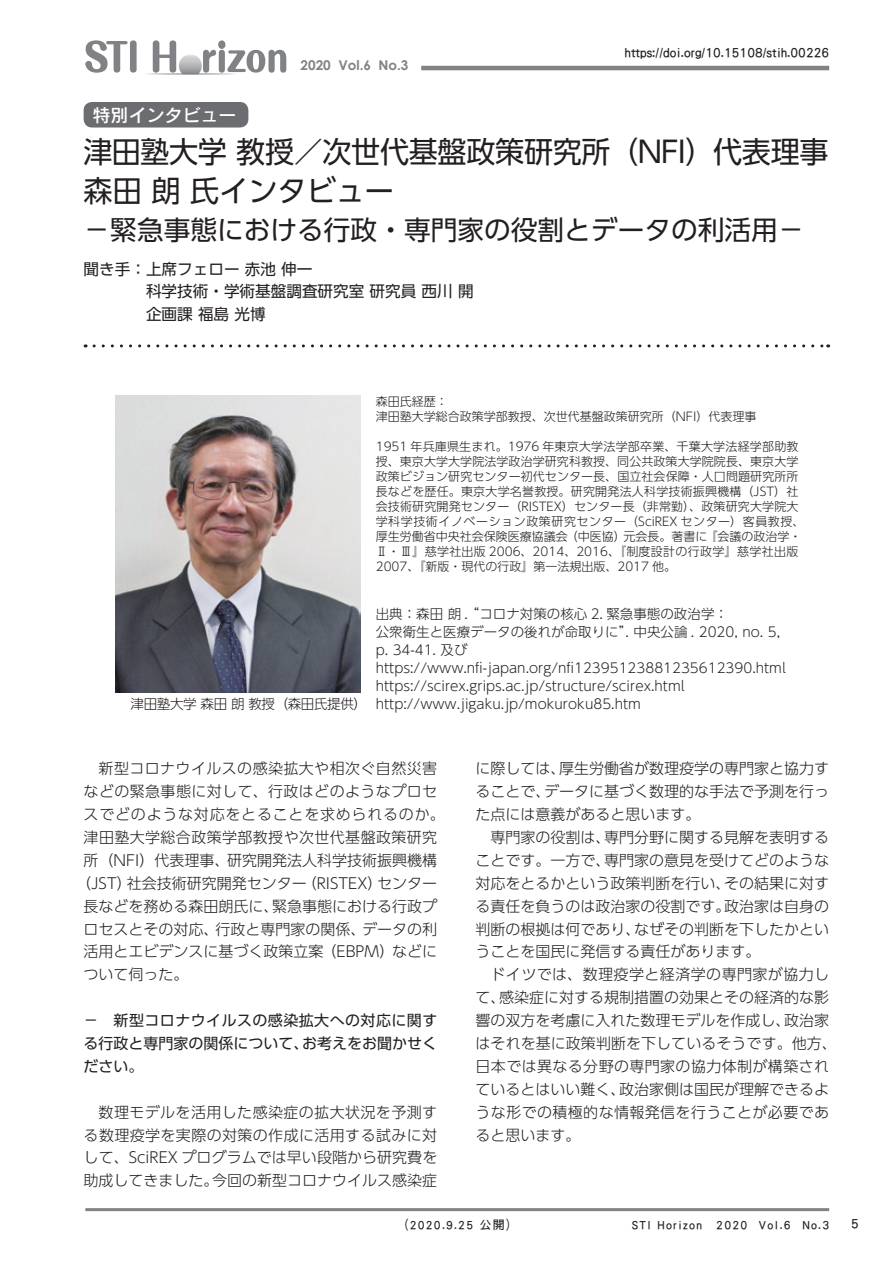
<style>
.page{position:relative;width:893px;height:1263px;background:#fff}
.page>*{position:absolute;margin:0;border:0;box-sizing:border-box;transform-origin:0 0}
.t1{font:29.7px/39px "UD Shin Go Pro";letter-spacing:-.01em;color:#231f20}
.t2{font:26.7px "UD Shin Go Pro";color:#231f20}
.t3{font:18px "Rodin Pro DB";color:#fff}
.t4{font:15.6px/22.5px "UD Shin Go Pro";color:#231f20}
.t5{font:300 15px/22.8px "UD Shin Go Pro";color:#231f20;text-align:justify}
.t6{font:300 15px "UD Shin Go Pro";letter-spacing:.025em;color:#231f20}
.t7{font:15px/22.8px "UD Shin Go Pro";color:#231f20;text-align:justify}
.t8{font:300 15px "UD Shin Go Pro";letter-spacing:.05em;color:#231f20}
.t9{font:300 13.5px/18px "UD Shin Go Pro";color:#231f20}
.t10{font:13.5px "DF Gothic P Std W5";color:#231f20}
.t11{font:300 13.5px "UD Shin Go Pro";letter-spacing:-.025em;color:#231f20}
.t12{font:700 13.5px "Century Gothic";color:#808285}
.t13{font:300 12px/15px "UD Shin Go Pro";letter-spacing:.005em;color:#231f20}
.t14{font:12px "DF Gothic P Std W5";letter-spacing:.1em;color:#231f20}
</style>
<div class="page">
<img style="left:116px;top:395px;width:244px;height:298px">
<hr style="left:85px;top:1208px;width:744px;height:3px;background:#808285">
<hr style="left:421px;top:66px;width:408px;height:4px;background:#808285">
<svg style="left:85px;top:40px;width:52px;height:33px"></svg>
<svg style="left:146px;top:40px;width:140px;height:35px"></svg>
<svg style="left:94px;top:344px;width:735px;height:3px"></svg>
<div style="left:84px;top:102px;width:164px;height:25px;background:#6c6d70;border-radius:9px"></div>
<p class="t12" style="left:301px;top:57px;width:109px">2020 Vol.6 No.3</p>
<p class="t10" style="left:625px;top:45px;width:206px">https://doi.org/10.15108/stih.00226</p>
<p class="t3" style="left:93px;top:103px;width:145px">特別インタビュー</p>
<h1 class="t1" style="left:83px;top:131px;width:747px">津田塾大学 教授／次世代基盤政策研究所（NFI）代表理事森田 朗 氏インタビュー</h1>
<h2 class="t2" style="left:84px;top:208px;width:722px">－緊急事態における行政・専門家の役割とデータの利活用－</h2>
<p class="t4" style="left:84px;top:257px;width:391px">聞き手：上席フェロー 赤池 伸一<br>　　　　科学技術・学術基盤調査研究室 研究員 西川 開　　　　企画課 福島 光博</p>
<p class="t11" style="left:131px;top:693px;width:238px">津田塾大学森田朗教授（森田氏提供）</p>
<p class="t13" style="left:376px;top:393px;width:382px">森田氏経歴：<br>津田塾大学総合政策学部教授、次世代基盤政策研究所（NFI）代表理事</p>
<p class="t13" style="left:376px;top:438px;width:430px">1951 年兵庫県生まれ。1976 年東京大学法学部卒業、千葉大学法経学部助教授、東京大学大学院法学政治学研究科教授、同公共政策大学院院長、東京大学政策ビジョン研究センター初代センター長、国立社会保障・人口問題研究所所長などを歴任。東京大学名誉教授。研究開発法人科学技術振興機構（JST）社会技術研究開発センター（RISTEX）センター長（非常勤）、政策研究大学院大学科学技術イノベーション政策研究センター（SciREX センター）客員教授、厚生労働省中央社会保険医療協議会（中医協）元会長。著書に『会議の政治学・Ⅱ・Ⅲ』慈学社出版 2006、2014、2016、『制度設計の行政学』慈学社出版2007、『新版・現代の行政』第一法規出版、2017 他。</p>
<p class="t9" style="left:376px;top:604px;width:411px">出典：森田朗 .“コロナ対策の核心 2. 緊急事態の政治学：<br>公衆衛生と医療データの後れが命取りに”. 中央公論 . 2020, no. 5, p. 34-41. 及びhttps://www.nfi-japan.org/nfi12395123881235612390.html https://scirex.grips.ac.jp/structure/scirex.html http://www.jigaku.jp/mokuroku85.htm</p>
<p class="t6" style="left:84px;top:757px;width:355px">　新型コロナウイルスの感染拡大や相次ぐ自然災害</p>
<p class="t6" style="left:84px;top:779px;width:355px">などの緊急事態に対して、行政はどのようなプロセ</p>
<p class="t8" style="left:84px;top:802px;width:363px">スでどのような対応をとることを求められるのか。</p>
<p class="t6" style="left:84px;top:825px;width:355px">津田塾大学総合政策学部教授や次世代基盤政策研究</p>
<p class="t5" style="left:84px;top:848px;width:355px">所（NFI）代表理事、研究開発法人科学技術振興機構</p>
<p class="t5" style="left:76px;top:871px;width:363px">（JST）社会技術研究開発センター（RISTEX）センター</p>
<p class="t5" style="left:84px;top:894px;width:355px">長などを務める森田朗氏に、緊急事態における行政プ</p>
<p class="t5" style="left:84px;top:917px;width:355px">ロセスとその対応、行政と専門家の関係、データの利</p>
<p class="t5" style="left:84px;top:940px;width:355px">活用とエビデンスに基づく政策立案（EBPM）などに</p>
<p class="t5" style="left:84px;top:963px;width:106px">ついて伺った。</p>
<p class="t7" style="left:84px;top:1008px;width:355px">－　新型コロナウイルスの感染拡大への対応に関する行政と専門家の関係について、お考えをお聞かせください。</p>
<p class="t5" style="left:84px;top:1100px;width:355px">　数理モデルを活用した感染症の拡大状況を予測する数理疫学を実際の対策の作成に活用する試みに対して、SciREX プログラムでは早い段階から研究費を助成してきました。今回の新型コロナウイルス感染症</p>
<p class="t5" style="left:476px;top:757px;width:363px;text-align:left">に際しては、厚生労働省が数理疫学の専門家と協力することで、データに基づく数理的な手法で予測を行った点には意義があると思います。<br>　専門家の役割は、専門分野に関する見解を表明することです。一方で、専門家の意見を受けてどのような対応をとるかという政策判断を行い、その結果に対する責任を負うのは政治家の役割です。政治家は自身の判断の根拠は何であり、なぜその判断を下したかということを国民に発信する責任があります。<br>　ドイツでは、数理疫学と経済学の専門家が協力して、感染症に対する規制措置の効果とその経済的な影響の双方を考慮に入れた数理モデルを作成し、政治家はそれを基に政策判断を下しているそうです。他方、日本では異なる分野の専門家の協力体制が構築されているとはいい難く、政治家側は国民が理解できるような形での積極的な情報発信を行うことが必要であると思います。</p>
<p class="t14" style="left:396px;top:1218px;width:123px">（2020.9.25 公開）</p>
<p class="t14" style="left:632px;top:1218px;width:199px">STI Horizon　2020 Vol.6 No.3</p>
<p class="t10" style="left:851px;top:1216px;width:9px">5</p>
</div>
